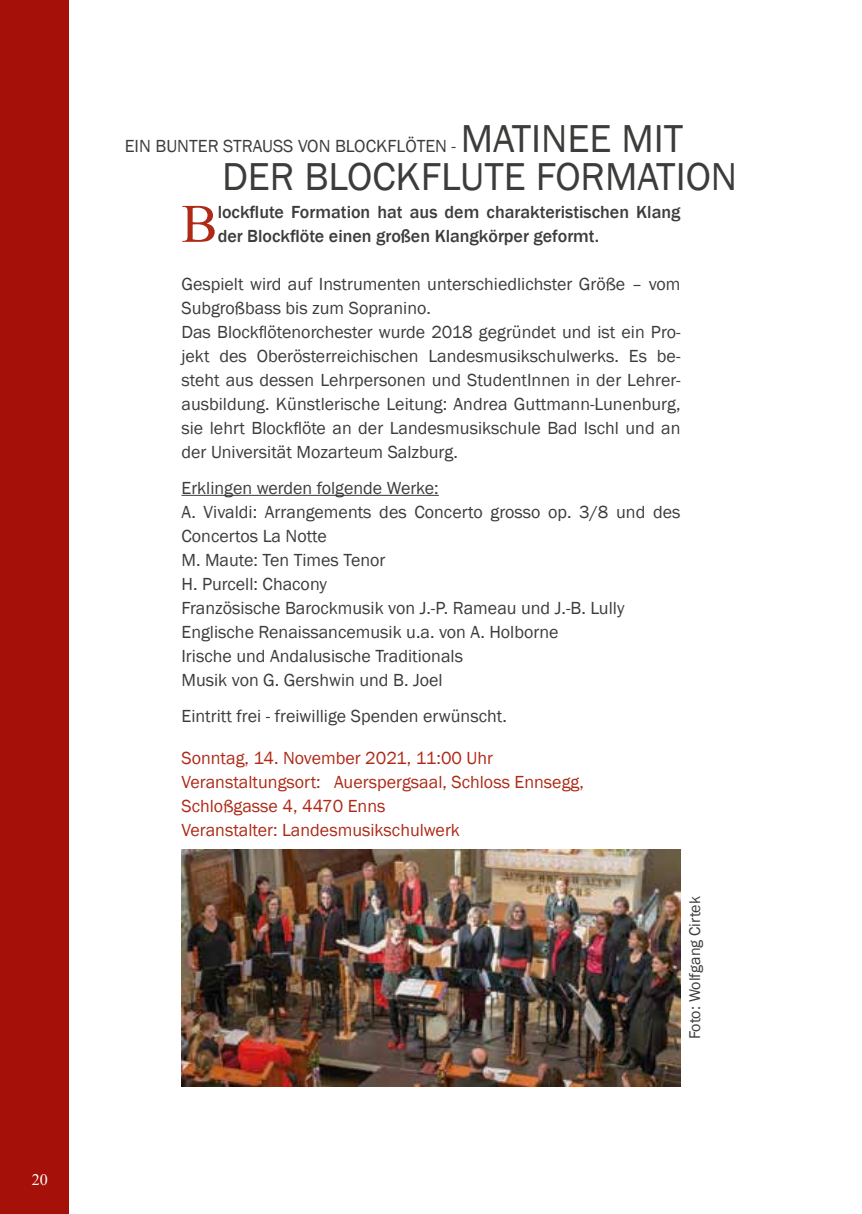
<style>
.page{position:relative;width:862px;height:1214px;background:#fff}
.page>*{position:absolute;margin:0;border:0;box-sizing:border-box;transform-origin:0 0}
.t1{font:54.2px "Times New Roman";color:#ae2a17}
.t2{font:40px/38px "Franklin Gothic";color:#3c3c3b}
.t3{font:18px/24px "Franklin Gothic";color:#3c3c3b}
.t4{font:18px/24px "Franklin Gothic";color:#ae2a17}
.t5{font:500 18px/24px "Franklin Gothic";color:#3c3c3b}
.t6{font:16px "Franklin Gothic";color:#3c3c3b}
.t7{font:16px "Times New Roman";color:#fff}
</style>
<div class="page">
<div style="left:0;top:0;width:68px;height:1213px;background:#a51008"></div>
<hr style="left:181px;top:495px;width:258px;height:1px;background:#3c3c3b">
<img style="left:181px;top:849px;width:499px;height:237px">
<p class="t7" style="left:32px;top:1168px;width:17px">20</p>
<h2 class="t2" style="left:222px;top:120px;width:517px;text-indent:239px">MATINEE MIT<br>DER BLOCKFLUTE FORMATION</h2>
<p class="t3" style="left:125px;top:134px;width:333px">EIN BUNTER STRAUSS VON BLOCKFLÖTEN -</p>
<h1 class="t1" style="left:181px;top:185px;width:38px">B</h1>
<p class="t5" style="left:218px;top:200px;width:464px">lockflute Formation hat aus dem charakteristischen Klang der Blockflöte einen großen Klangkörper geformt.</p>
<p class="t3" style="left:181px;top:272px;width:500px">Gespielt wird auf Instrumenten unterschiedlichster Größe – vom Subgroßbass bis zum Sopranino.<br>Das Blockflötenorchester wurde 2018 gegründet und ist ein Pro&shy;jekt des Oberösterreichischen Landesmusikschulwerks. Es be&shy;steht aus dessen Lehrpersonen und StudentInnen in der Lehrer&shy;ausbildung. Künstlerische Leitung: Andrea Guttmann-Lunenburg, sie lehrt Blockflöte an der Landesmusikschule Bad Ischl und an der Universität Mozarteum Salzburg.</p>
<p class="t3" style="left:181px;top:476px;width:500px">Erklingen werden folgende Werke:<br>A. Vivaldi: Arrangements des Concerto grosso op. 3/8 und des Concertos La Notte<br>M. Maute: Ten Times Tenor<br>H. Purcell: Chacony<br>Französische Barockmusik von J.-P. Rameau und J.-B. Lully Englische Renaissancemusik u.a. von A. Holborne<br>Irische und Andalusische Traditionals<br>Musik von G. Gershwin und B. Joel</p>
<p class="t3" style="left:181px;top:704px;width:327px">Eintritt frei - freiwillige Spenden erwünscht.</p>
<p class="t4" style="left:181px;top:746px;width:404px">Sonntag, 14. November 2021, 11:00 Uhr Veranstaltungsort: Auerspergsaal, Schloss Ennsegg, Schloßgasse 4, 4470 Enns<br>Veranstalter: Landesmusikschulwerk</p>
<p class="t6" style="left:685px;top:1039px;width:145px;rotate:-90deg">Foto: Wolfgang Cirtek</p>
</div>
